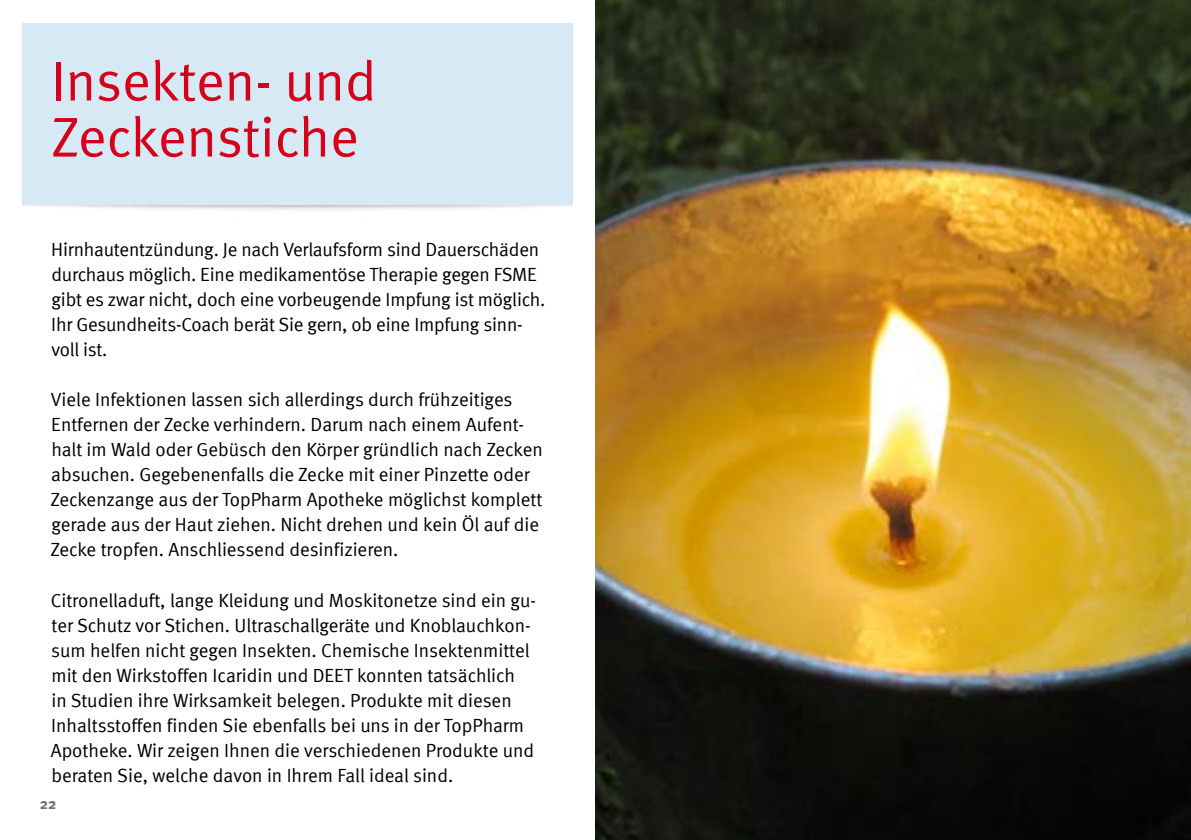
<style>
.page{position:relative;width:1191px;height:840px;background:#fff}
.page>*{position:absolute;margin:0;border:0;box-sizing:border-box;transform-origin:0 0}
.t1{font:56px/56px "Meta Normal";color:#d5001a}
.t2{font:19px/25px "Meta Normal";color:#000}
.t3{font:700 15px "Meta";color:#6e6e6e}
</style>
<div class="page">
<div style="left:23px;top:23px;width:550px;height:181px;background:#d7e9f4"></div>
<img style="left:595px;top:0;width:596px;height:839px">
<h1 class="t1" style="left:51px;top:52px;width:327px">Insekten- und<br>Zeckenstiche</h1>
<p class="t2" style="left:51px;top:237px;width:495px">Hirnhautentzündung. Je nach Verlaufsform sind Dauerschäden durchaus möglich. Eine medikamentöse Therapie gegen FSME gibt es zwar nicht, doch eine vorbeugende Impfung ist möglich.<br>Ihr Gesundheits-Coach berät Sie gern, ob eine Impfung sinn&shy;voll ist.</p>
<p class="t2" style="left:50px;top:387px;width:494px">Viele Infektionen lassen sich allerdings durch frühzeitiges Entfernen der Zecke verhindern. Darum nach einem Aufent&shy;halt im Wald oder Gebüsch den Körper gründlich nach Zecken absuchen. Gegebenenfalls die Zecke mit einer Pinzette oder Zeckenzange aus der TopPharm Apotheke möglichst komplett gerade aus der Haut ziehen. Nicht drehen und kein Öl auf die Zecke tropfen. Anschliessend desinfizieren.</p>
<p class="t2" style="left:51px;top:587px;width:486px">Citronelladuft, lange Kleidung und Moskitonetze sind ein gu&shy;ter Schutz vor Stichen. Ultraschallgeräte und Knoblauchkon&shy;sum helfen nicht gegen Insekten. Chemische Insektenmittel mit den Wirkstoffen Icaridin und DEET konnten tatsächlich<br>in Studien ihre Wirksamkeit belegen. Produkte mit diesen Inhaltsstoffen finden Sie ebenfalls bei uns in der TopPharm Apotheke. Wir zeigen Ihnen die verschiedenen Produkte und beraten Sie, welche davon in Ihrem Fall ideal sind.</p>
<p class="t3" style="left:40px;top:794px;width:18px">22</p>
</div>
